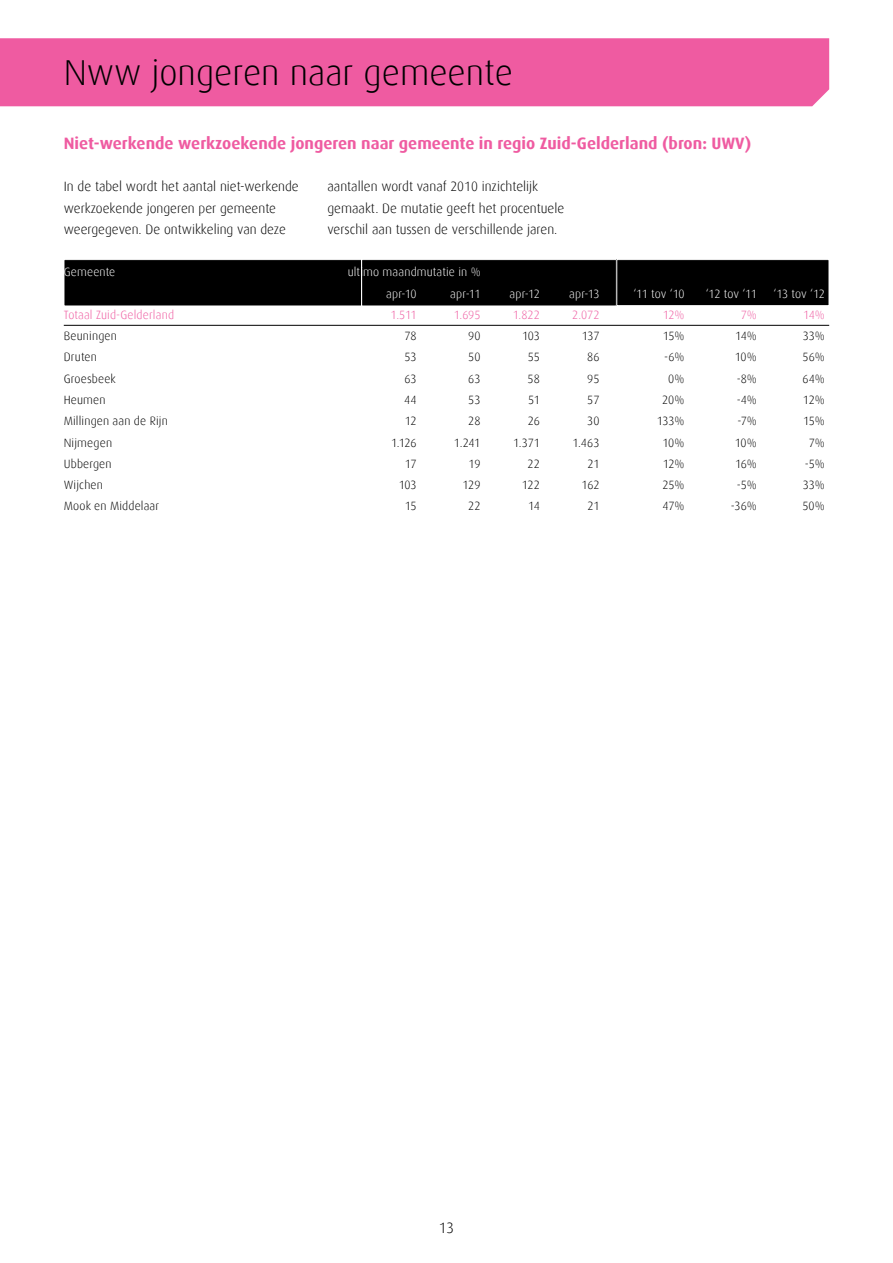
<style>
.page{position:relative;width:893px;height:1263px;background:#fff}
.page>*{position:absolute;margin:0;border:0;box-sizing:border-box;transform-origin:0 0}
.t1{font:300 36px "Dax";color:#000}
.t2{font:700 16.5px "Dax";color:#ef5ba1}
.t3{font:300 15px "Dax";color:#000}
.t4{font:300 13.5px/21.3px "Dax";color:#000}
.t5{font:300 12px "Dax";letter-spacing:.01em;color:#000}
.t6{font:300 12px/21.3px "Dax";letter-spacing:.01em;color:#fff}
.t7{font:300 12px "Dax";letter-spacing:.01em;color:#ef5ba1}
</style>
<div class="page">
<div style="left:0;top:38px;width:829px;height:68px;background:#ef5ba1"></div>
<div style="left:64px;top:260px;width:298px;height:46px;background:#000"></div>
<div style="left:64px;top:259px;width:298px;height:47px;border:1px solid #fff"></div>
<div style="left:362px;top:260px;width:254px;height:46px;background:#000"></div>
<div style="left:361px;top:259px;width:256px;height:47px;border:1px solid #fff"></div>
<div style="left:617px;top:260px;width:212px;height:46px;background:#000"></div>
<div style="left:617px;top:259px;width:212px;height:47px;border:1px solid #fff"></div>
<hr style="left:64px;top:325px;width:765px;height:1px;background:#000">
<h1 class="t1" style="left:64px;top:53px;width:451px">Nww jongeren naar gemeente</h1>
<h2 class="t2" style="left:64px;top:134px;width:689px">Niet-werkende werkzoekende jongeren naar gemeente in regio Zuid-Gelderland (bron: UWV)</h2>
<p class="t4" style="left:64px;top:176px;width:237px">In de tabel wordt het aantal niet-werkende werkzoekende jongeren per gemeente weergegeven. De ontwikkeling van deze</p>
<p class="t4" style="left:327px;top:176px;width:238px">aantallen wordt vanaf 2010 inzichtelijk gemaakt. De mutatie geeft het procentuele verschil aan tussen de verschillende jaren.</p>
<p class="t6" style="left:64px;top:262px;width:53px">Gemeente</p>
<p class="t6" style="left:386px;top:262px;width:96px;text-indent:-39px">ultimo maandmutatie in % apr-10</p>
<p class="t6" style="left:450px;top:283px;width:32px">apr-11</p>
<p class="t6" style="left:510px;top:283px;width:32px">apr-12</p>
<p class="t6" style="left:569px;top:283px;width:32px">apr-13</p>
<p class="t6" style="left:633px;top:283px;width:53px">‘11 tov ‘10</p>
<p class="t6" style="left:706px;top:283px;width:53px">‘12 tov ‘11</p>
<p class="t6" style="left:774px;top:283px;width:53px">‘13 tov ‘12</p>
<p class="t7" style="left:64px;top:308px;width:112px">Totaal Zuid-Gelderland</p>
<p class="t7" style="left:391px;top:308px;width:28px">1.511</p>
<p class="t7" style="left:454px;top:308px;width:28px">1.695</p>
<p class="t7" style="left:513px;top:308px;width:29px">1.822</p>
<p class="t7" style="left:572px;top:308px;width:29px">2.072</p>
<p class="t7" style="left:663px;top:308px;width:23px">12%</p>
<p class="t7" style="left:741px;top:308px;width:18px">7%</p>
<p class="t7" style="left:803px;top:308px;width:23px">14%</p>
<p class="t5" style="left:64px;top:329px;width:55px">Beuningen</p>
<p class="t5" style="left:404px;top:329px;width:14px">78</p>
<p class="t5" style="left:468px;top:329px;width:14px">90</p>
<p class="t5" style="left:522px;top:329px;width:19px">103</p>
<p class="t5" style="left:582px;top:329px;width:19px">137</p>
<p class="t5" style="left:663px;top:329px;width:23px">15%</p>
<p class="t5" style="left:735px;top:329px;width:23px">14%</p>
<p class="t5" style="left:803px;top:329px;width:23px">33%</p>
<p class="t5" style="left:64px;top:351px;width:35px">Druten</p>
<p class="t5" style="left:404px;top:351px;width:14px">53</p>
<p class="t5" style="left:468px;top:351px;width:14px">50</p>
<p class="t5" style="left:528px;top:351px;width:14px">55</p>
<p class="t5" style="left:587px;top:351px;width:14px">86</p>
<p class="t5" style="left:664px;top:351px;width:22px">-6%</p>
<p class="t5" style="left:735px;top:351px;width:24px">10%</p>
<p class="t5" style="left:803px;top:351px;width:24px">56%</p>
<p class="t5" style="left:64px;top:372px;width:54px">Groesbeek</p>
<p class="t5" style="left:404px;top:372px;width:14px">63</p>
<p class="t5" style="left:468px;top:372px;width:14px">63</p>
<p class="t5" style="left:528px;top:372px;width:14px">58</p>
<p class="t5" style="left:587px;top:372px;width:14px">95</p>
<p class="t5" style="left:668px;top:372px;width:18px">0%</p>
<p class="t5" style="left:737px;top:372px;width:22px">-8%</p>
<p class="t5" style="left:802px;top:372px;width:24px">64%</p>
<p class="t5" style="left:64px;top:393px;width:43px">Heumen</p>
<p class="t5" style="left:404px;top:393px;width:14px">44</p>
<p class="t5" style="left:468px;top:393px;width:14px">53</p>
<p class="t5" style="left:528px;top:393px;width:13px">51</p>
<p class="t5" style="left:587px;top:393px;width:14px">57</p>
<p class="t5" style="left:662px;top:393px;width:24px">20%</p>
<p class="t5" style="left:737px;top:393px;width:22px">-4%</p>
<p class="t5" style="left:803px;top:393px;width:23px">12%</p>
<p class="t5" style="left:64px;top:415px;width:106px">Millingen aan de Rijn</p>
<p class="t5" style="left:405px;top:415px;width:13px">12</p>
<p class="t5" style="left:468px;top:415px;width:14px">28</p>
<p class="t5" style="left:528px;top:415px;width:14px">26</p>
<p class="t5" style="left:587px;top:415px;width:14px">30</p>
<p class="t5" style="left:657px;top:415px;width:29px">133%</p>
<p class="t5" style="left:737px;top:415px;width:21px">-7%</p>
<p class="t5" style="left:803px;top:415px;width:23px">15%</p>
<p class="t5" style="left:64px;top:436px;width:50px">Nijmegen</p>
<p class="t5" style="left:391px;top:436px;width:27px">1.126</p>
<p class="t5" style="left:454px;top:436px;width:28px">1.241</p>
<p class="t5" style="left:513px;top:436px;width:28px">1.371</p>
<p class="t5" style="left:572px;top:436px;width:29px">1.463</p>
<p class="t5" style="left:662px;top:436px;width:24px">10%</p>
<p class="t5" style="left:735px;top:436px;width:24px">10%</p>
<p class="t5" style="left:809px;top:436px;width:18px">7%</p>
<p class="t5" style="left:64px;top:457px;width:49px">Ubbergen</p>
<p class="t5" style="left:405px;top:457px;width:13px">17</p>
<p class="t5" style="left:469px;top:457px;width:13px">19</p>
<p class="t5" style="left:528px;top:457px;width:14px">22</p>
<p class="t5" style="left:587px;top:457px;width:14px">21</p>
<p class="t5" style="left:663px;top:457px;width:23px">12%</p>
<p class="t5" style="left:735px;top:457px;width:23px">16%</p>
<p class="t5" style="left:805px;top:457px;width:22px">-5%</p>
<p class="t5" style="left:64px;top:478px;width:41px">Wijchen</p>
<p class="t5" style="left:399px;top:478px;width:19px">103</p>
<p class="t5" style="left:462px;top:478px;width:20px">129</p>
<p class="t5" style="left:522px;top:478px;width:20px">122</p>
<p class="t5" style="left:582px;top:478px;width:19px">162</p>
<p class="t5" style="left:662px;top:478px;width:24px">25%</p>
<p class="t5" style="left:737px;top:478px;width:22px">-5%</p>
<p class="t5" style="left:803px;top:478px;width:23px">33%</p>
<p class="t5" style="left:64px;top:500px;width:97px">Mook en Middelaar</p>
<p class="t5" style="left:405px;top:500px;width:13px">15</p>
<p class="t5" style="left:468px;top:500px;width:14px">22</p>
<p class="t5" style="left:528px;top:500px;width:13px">14</p>
<p class="t5" style="left:587px;top:500px;width:14px">21</p>
<p class="t5" style="left:662px;top:500px;width:24px">47%</p>
<p class="t5" style="left:731px;top:500px;width:27px">-36%</p>
<p class="t5" style="left:802px;top:500px;width:24px">50%</p>
<p class="t3" style="left:439px;top:1220px;width:17px">13</p>
</div>
